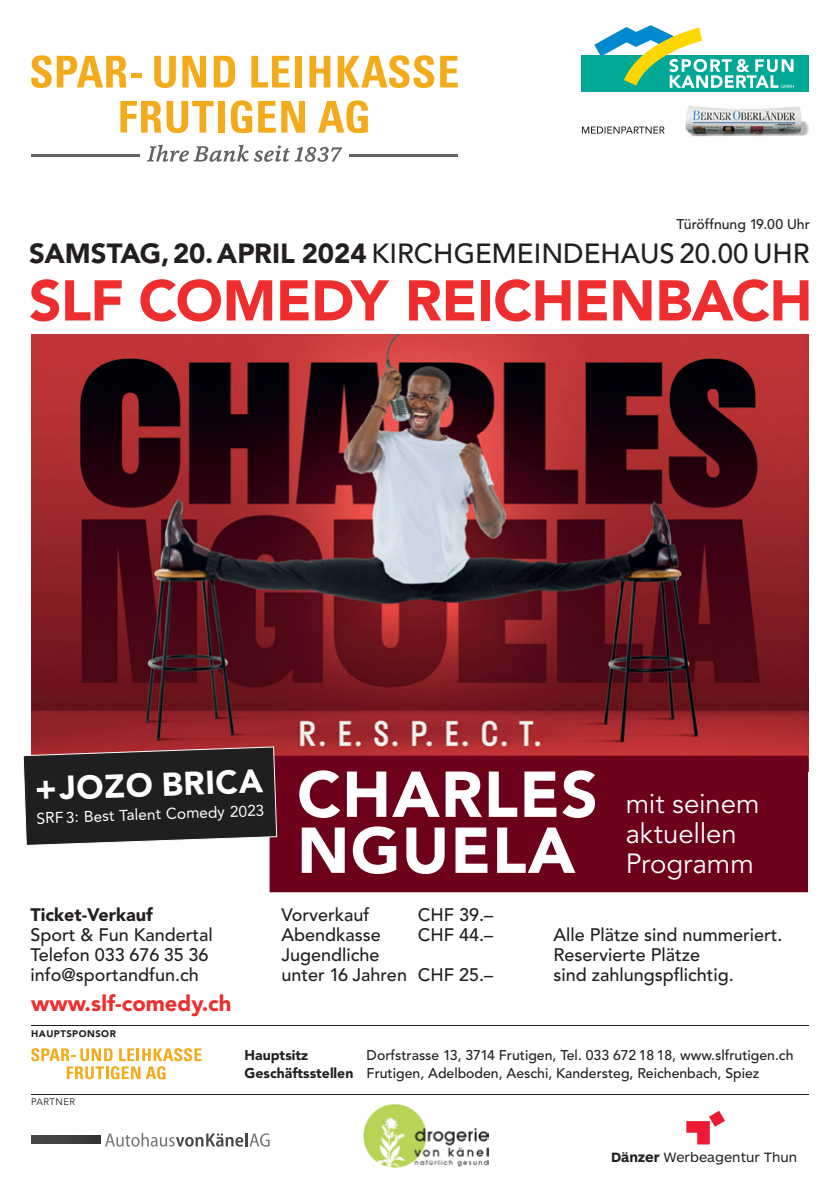
<style>
.page{position:relative;width:840px;height:1191px;background:#fff}
.page>*{position:absolute;margin:0;border:0;box-sizing:border-box;transform-origin:0 0}
.t1{font:900 64px/56px "Avenir LT Std";letter-spacing:.02em;color:#fff}
.t2{font:900 56.8px "Avenir LT Std";letter-spacing:-.01em;color:#ee2d2e}
.t3{font:900 32.6px "Avenir LT Std";color:#fff}
.t4{font:500 27.6px "Avenir LT Std";color:#231f20}
.t5{font:27.6px/30px "Avenir LT Std";letter-spacing:-.005em;color:#fff}
.t6{font:900 22px "Avenir LT Std";color:#ee2d2e}
.t7{font:500 18px/20px "Avenir LT Std";color:#231f20}
.t8{font:900 18px "Avenir LT Std";color:#231f20}
.t9{font:15.6px "Avenir LT Std";color:#fff}
.t10{font:500 14px/18px "Avenir LT Std";color:#231f20}
.t11{font:14px "ARS Maquette";color:#231f20}
.t12{font:900 14px "Avenir LT Std";color:#231f20}
.t13{font:900 9.6px "Avenir LT Std";letter-spacing:.05em;color:#231f20}
.t14{font:9.6px "Avenir LT Std";letter-spacing:.05em;color:#231f20}
.s1{font-weight:900}
.s2{font-weight:700}
</style>
<div class="page">
<img style="left:31px;top:334px;width:776px;height:421px">
<div style="left:269px;top:755px;width:538px;height:137px;background:#6e011a"></div>
<svg style="left:581px;top:126px;width:83px;height:8px"></svg>
<img style="left:685px;top:105px;width:124px;height:32px">
<div style="left:581px;top:55px;width:227px;height:37px;background:#00a895"></div>
<svg style="left:594px;top:25px;width:199px;height:63px"></svg>
<svg style="left:31px;top:55px;width:95px;height:33px"></svg>
<div style="left:131px;top:73px;width:11px;height:5px;background:#f3ab1c"></div>
<svg style="left:154px;top:56px;width:22px;height:32px"></svg>
<svg style="left:182px;top:56px;width:24px;height:31px"></svg>
<svg style="left:214px;top:56px;width:22px;height:31px"></svg>
<svg style="left:251px;top:56px;width:38px;height:31px"></svg>
<div style="left:295px;top:56px;width:6px;height:31px;background:#f3ab1c"></div>
<svg style="left:309px;top:56px;width:21px;height:31px"></svg>
<svg style="left:337px;top:55px;width:97px;height:33px"></svg>
<svg style="left:440px;top:56px;width:17px;height:31px"></svg>
<svg style="left:120px;top:101px;width:93px;height:32px"></svg>
<div style="left:218px;top:101px;width:6px;height:32px;background:#f3ab1c"></div>
<svg style="left:231px;top:100px;width:21px;height:33px"></svg>
<svg style="left:258px;top:101px;width:47px;height:32px"></svg>
<svg style="left:318px;top:100px;width:50px;height:33px"></svg>
<svg style="left:147px;top:145px;width:101px;height:17px"></svg>
<svg style="left:254px;top:145px;width:88px;height:17px"></svg>
<hr style="left:31px;top:154px;width:108px;height:3px;background:#636366">
<hr style="left:349px;top:154px;width:108px;height:3px;background:#636366">
<hr style="left:31px;top:1093px;width:777px;height:1px;background:#231f20">
<img style="left:363px;top:1104px;width:125px;height:64px">
<svg style="left:31px;top:1048px;width:170px;height:31px"></svg>
<hr style="left:31px;top:1025px;width:777px;height:1px;background:#231f20">
<svg style="left:31px;top:1135px;width:69px;height:8px"></svg>
<svg style="left:105px;top:1133px;width:164px;height:13px"></svg>
<svg style="left:686px;top:1110px;width:38px;height:34px"></svg>
<svg style="left:23px;top:746px;width:254px;height:100px;background:#372f31"></svg>
<p class="t10" style="left:676px;top:215px;width:135px">Türöffnung 19.00 Uhr</p>
<h3 class="t4" style="left:29px;top:237px;width:781px"><span class="s1">SAMSTAG, 20. APRIL 2024</span> KIRCHGEMEINDEHAUS 20.00 UHR</h3>
<h2 class="t2" style="left:29px;top:266px;width:784px">SLF COMEDY REICHENBACH</h2>
<h3 class="t3" style="left:34px;top:769px;width:229px;rotate:-2deg">+JOZO BRICA</h3>
<p class="t9" style="left:36px;top:809px;width:229px;rotate:-2deg">SRF 3: Best Talent Comedy 2023</p>
<p class="t8" style="left:30px;top:904px;width:124px">Ticket-Verkauf</p>
<p class="t7" style="left:30px;top:925px;width:184px">Sport &amp; Fun Kandertal<br>Telefon 033 676 35 36 info@sportandfun.ch</p>
<p class="t6" style="left:31px;top:990px;width:202px">www.slf-comedy.ch</p>
<p class="t13" style="left:31px;top:1027px;width:86px">HAUPTSPONSOR</p>
<h1 class="t1" style="left:297px;top:766px;width:302px">CHARLES<br>NGUELA</h1>
<h3 class="t5" style="left:625px;top:789px;width:135px">mit seinem aktuellen<br>Programm</h3>
<p class="t7" style="left:281px;top:905px;width:90px">Vorverkauf</p>
<p class="t7" style="left:417px;top:905px;width:77px">CHF 39.–</p>
<p class="t7" style="left:281px;top:925px;width:101px">Abendkasse</p>
<p class="t7" style="left:417px;top:925px;width:77px">CHF 44.–</p>
<p class="t7" style="left:281px;top:945px;width:213px">Jugendliche<br>unter 16 Jahren CHF 25.–</p>
<p class="t7" style="left:553px;top:925px;width:230px">Alle Plätze sind nummeriert.<br>Reservierte Plätze<br>sind zahlungspflichtig.</p>
<p class="t14" style="left:31px;top:1095px;width:45px">PARTNER</p>
<p class="t10" style="left:244px;top:1046px;width:550px;text-indent:122px">Dorfstrasse 13, 3714 Frutigen, Tel. 033 672 18 18, www.slfrutigen.ch<br><span class="s1">Geschäftsstellen</span> Frutigen, Adelboden, Aeschi, Kandersteg, Reichenbach, Spiez</p>
<p class="t12" style="left:244px;top:1046px;width:65px">Hauptsitz</p>
<p class="t11" style="left:610px;top:1148px;width:188px"><span class="s2">Dänzer</span> Werbeagentur Thun</p>
</div>
